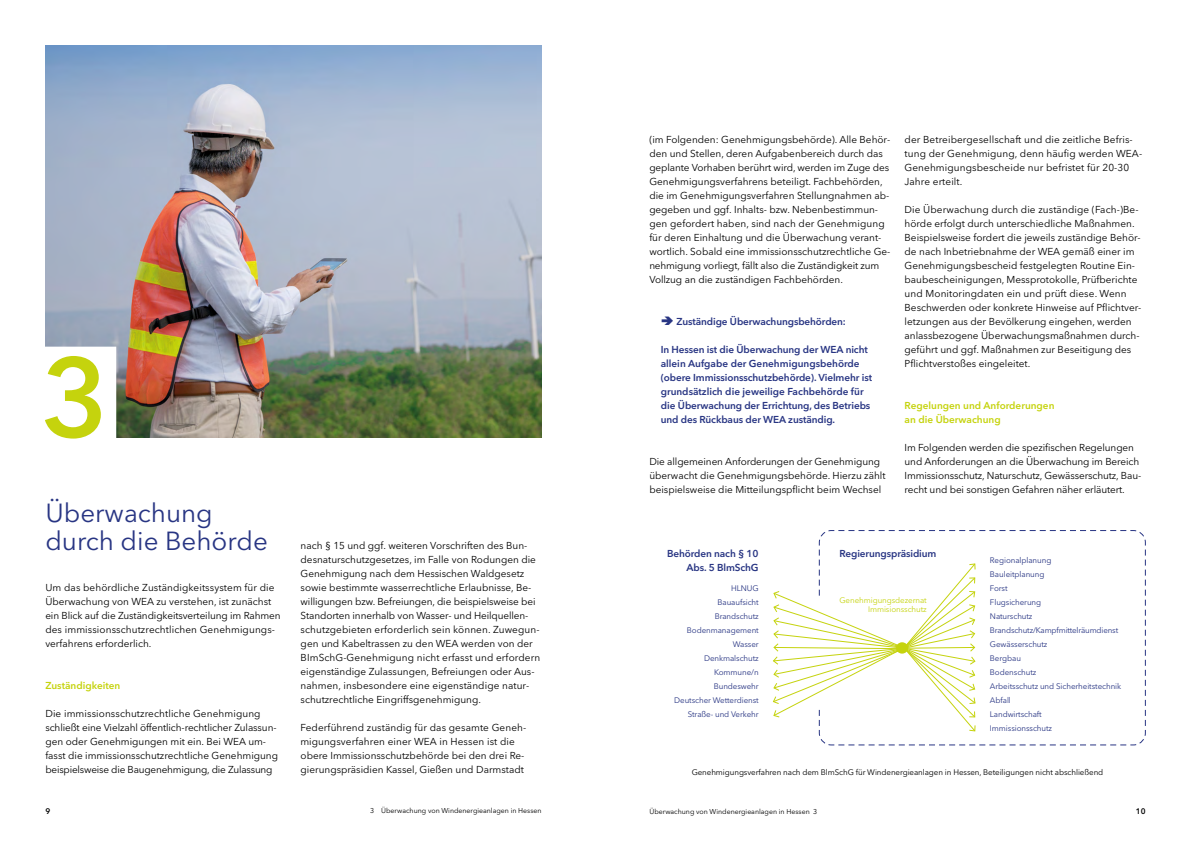
<style>
.page{position:relative;width:1191px;height:842px;background:#fff}
.page>*{position:absolute;margin:0;border:0;box-sizing:border-box;transform-origin:0 0}
.t1{font:600 111px "Avenir Next LT Pro";color:#c5d30d}
.t2{font:26px/28px "Avenir Next LT Pro";color:#283583}
.t3{font:10px/14px "Avenir Next LT Pro";color:#000}
.t4{font:600 10px/14px "Avenir Next LT Pro";letter-spacing:-.01em;color:#283583}
.t5{font:600 10px/14px "Avenir Next LT Pro";color:#c5d30d}
.t6{font:8px/14px "Avenir Next LT Pro";letter-spacing:-.01em;color:#283583}
.t7{font:8px "Avenir Next LT Pro";letter-spacing:-.01em;color:#000}
.t8{font:8px/9px "Avenir Next LT Pro";letter-spacing:-.01em;color:#c5d30d;text-align:right}
.t9{font:600 8px "Avenir Next LT Pro";color:#000}
.t10{font:7px "Avenir Next LT Pro";color:#000}
</style>
<div class="page">
<img style="left:45px;top:45px;width:496px;height:392px">
<div style="left:38px;top:350px;width:75px;height:94px;background:#fff"></div>
<svg style="left:838px;top:745px;width:289px;height:1px"></svg>
<svg style="left:1145px;top:549px;width:1px;height:177px"></svg>
<svg style="left:819px;top:530px;width:326px;height:215px"></svg>
<svg style="left:773px;top:549px;width:203px;height:183px"></svg>
<div style="left:896px;top:642px;width:12px;height:12px;background:#c5d30d;border-radius:50%"></div>
<h1 class="t1" style="left:41px;top:330px;width:69px">3</h1>
<h2 class="t2" style="left:45px;top:499px;width:224px">Überwachung durch die Behörde</h2>
<p class="t3" style="left:45px;top:581px;width:237px">Um das behördliche Zuständigkeitssystem für die Überwachung von WEA zu verstehen, ist zunächst ein Blick auf die Zuständigkeitsverteilung im Rahmen des immissionsschutzrechtlichen Genehmigungs&shy;verfahrens erforderlich.</p>
<p class="t5" style="left:45px;top:679px;width:76px">Zuständigkeiten</p>
<p class="t3" style="left:45px;top:707px;width:234px">Die immissionsschutzrechtliche Genehmigung schließt eine Vielzahl öffentlich-rechtlicher Zulassun&shy;gen oder Genehmigungen mit ein. Bei WEA um&shy;fasst die immissionsschutzrechtliche Genehmigung beispielsweise die Baugenehmigung, die Zulassung</p>
<p class="t3" style="left:300px;top:539px;width:241px">nach § 15 und ggf. weiteren Vorschriften des Bun&shy;desnaturschutzgesetzes, im Falle von Rodungen die Genehmigung nach dem Hessischen Waldgesetz sowie bestimmte wasserrechtliche Erlaubnisse, Be&shy;willigungen bzw. Befreiungen, die beispielsweise bei Standorten innerhalb von Wasser- und Heilquellen&shy;schutzgebieten erforderlich sein können. Zuwegun&shy;gen und Kabeltrassen zu den WEA werden von der BImSchG-Genehmigung nicht erfasst und erfordern eigenständige Zulassungen, Befreiungen oder Aus&shy;nahmen, insbesondere eine eigenständige natur&shy;schutzrechtliche Eingriffsgenehmigung.</p>
<p class="t3" style="left:300px;top:721px;width:227px">Federführend zuständig für das gesamte Geneh&shy;migungsverfahren einer WEA in Hessen ist die obere Immissionsschutzbehörde bei den drei Re&shy;gierungspräsidien Kassel, Gießen und Darmstadt</p>
<p class="t3" style="left:649px;top:133px;width:242px">(im Folgenden: Genehmigungsbehörde). Alle Behör&shy;den und Stellen, deren Aufgabenbereich durch das geplante Vorhaben berührt wird, werden im Zuge des Genehmigungsverfahrens beteiligt. Fachbehörden, die im Genehmigungsverfahren Stellungnahmen ab&shy;gegeben und ggf. Inhalts- bzw. Nebenbestimmun&shy;gen gefordert haben, sind nach der Genehmigung für deren Einhaltung und die Überwachung verant&shy;wortlich. Sobald eine immissionsschutzrechtliche Ge&shy;nehmigung vorliegt, fällt also die Zuständigkeit zum Vollzug an die zuständigen Fachbehörden.</p>
<p class="t4" style="left:676px;top:315px;width:171px">Zuständige Überwachungsbehörden:</p>
<p class="t4" style="left:660px;top:343px;width:213px">In Hessen ist die Überwachung der WEA nicht allein Aufgabe der Genehmigungsbehörde (obere Immissionsschutzbehörde). Vielmehr ist grundsätzlich die jeweilige Fachbehörde für die Überwachung der Errichtung, des Betriebs und des Rückbaus der WEA zuständig.</p>
<p class="t3" style="left:649px;top:455px;width:238px">Die allgemeinen Anforderungen der Genehmigung überwacht die Genehmigungsbehörde. Hierzu zählt beispielsweise die Mitteilungspflicht beim Wechsel</p>
<p class="t3" style="left:904px;top:133px;width:239px">der Betreibergesellschaft und die zeitliche Befris&shy;tung der Genehmigung, denn häufig werden WEA-Genehmigungsbescheide nur befristet für 20-30<br>Jahre erteilt.</p>
<p class="t3" style="left:904px;top:203px;width:238px">Die Überwachung durch die zuständige (Fach-)Be&shy;hörde erfolgt durch unterschiedliche Maßnahmen.<br>Beispielsweise fordert die jeweils zuständige Behör&shy;de nach Inbetriebnahme der WEA gemäß einer im Genehmigungsbescheid festgelegten Routine Ein&shy;baubescheinigungen, Messprotokolle, Prüfberichte und Monitoringdaten ein und prüft diese. Wenn Beschwerden oder konkrete Hinweise auf Pflichtver&shy;letzungen aus der Bevölkerung eingehen, werden anlassbezogene Überwachungsmaßnahmen durch&shy;geführt und ggf. Maßnahmen zur Beseitigung des Pflichtverstoßes eingeleitet.</p>
<p class="t5" style="left:904px;top:399px;width:151px">Regelungen und Anforderungen an die Überwachung</p>
<p class="t3" style="left:904px;top:441px;width:238px">Im Folgenden werden die spezifischen Regelungen und Anforderungen an die Überwachung im Bereich Immissionsschutz, Naturschutz, Gewässerschutz, Bau&shy;recht und bei sonstigen Gefahren näher erläutert.</p>
<p class="t4" style="left:667px;top:546px;width:93px;text-align:right">Behörden nach § 10<br>Abs. 5 BlmSchG</p>
<p class="t6" style="left:674px;top:582px;width:86px;text-align:right">HLNUG<br>Bauaufsicht<br>Brandschutz<br>Bodenmanagement<br>Wasser<br>Denkmalschutz<br>Kommune/n<br>Bundeswehr<br>Deutscher Wetterdienst<br>Straße- und Verkehr</p>
<p class="t4" style="left:839px;top:546px;width:99px">Regierungspräsidium</p>
<p class="t8" style="left:839px;top:595px;width:89px">Genehmigungsdezernat<br>Immisionsschutz</p>
<p class="t6" style="left:990px;top:554px;width:133px">Regionalplanung<br>Bauleitplanung<br>Forst<br>Flugsicherung<br>Naturschutz<br>Brandschutz/Kampfmittelräumdienst<br>Gewässerschutz<br>Bergbau<br>Bodenschutz<br>Arbeitsschutz und Sicherheitstechnik<br>Abfall<br>Landwirtschaft<br>Immissionsschutz</p>
<p class="t7" style="left:691px;top:767px;width:413px">Genehmigungsverfahren nach dem BlmSchG für Windenergieanlagen in Hessen, Beteiligungen nicht abschließend</p>
<p class="t9" style="left:45px;top:806px;width:6px">9</p>
<p class="t10" style="left:370px;top:807px;width:173px">3 Überwachung von Windenergieanlagen in Hessen</p>
<p class="t10" style="left:649px;top:807px;width:169px">Überwachung von Windenergieanlagen in Hessen 3</p>
<p class="t9" style="left:1135px;top:806px;width:11px">10</p>
</div>
